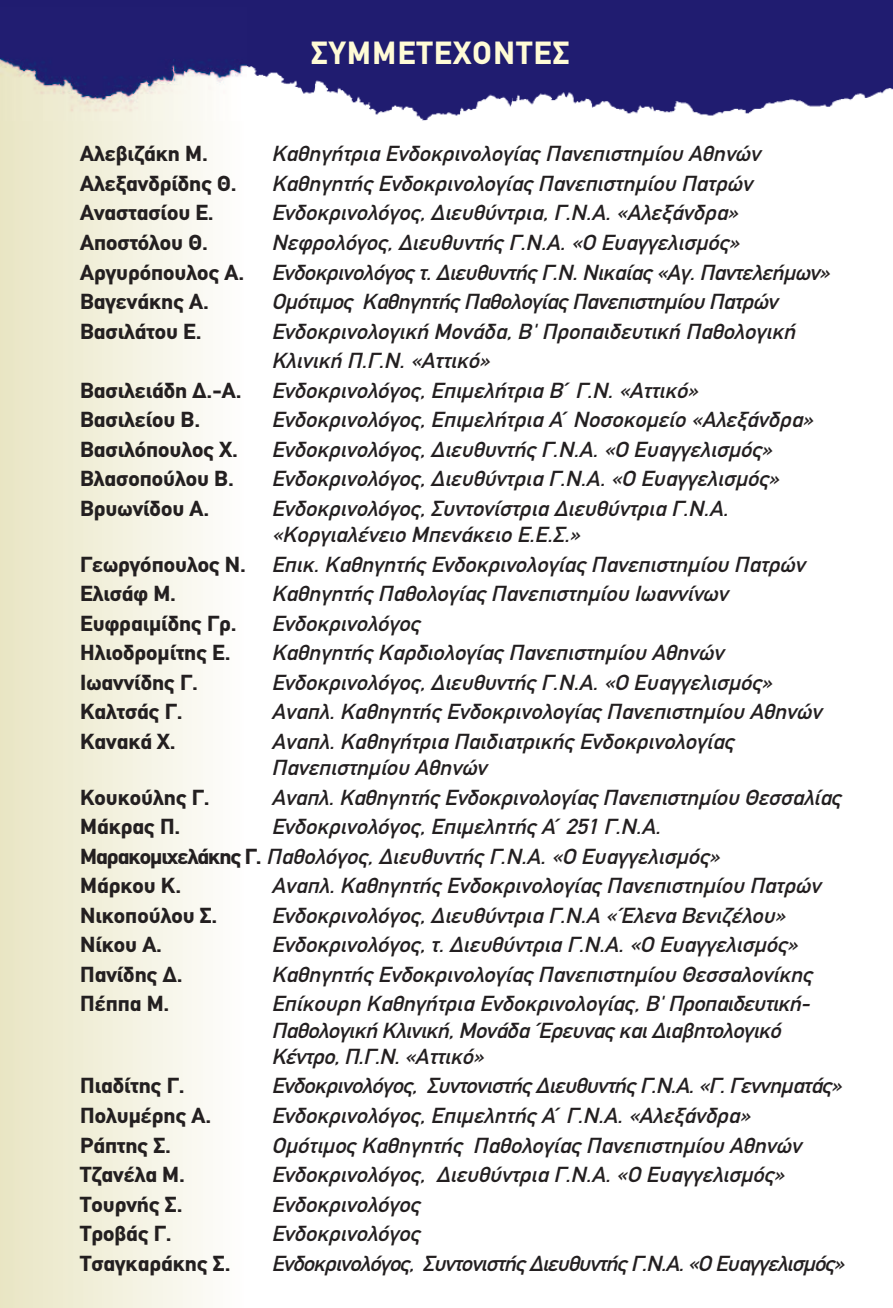
<style>
.page{position:relative;width:893px;height:1308px;background:#fff}
.page>*{position:absolute;margin:0;border:0;box-sizing:border-box;transform-origin:0 0}
.t1{font:700 31.5px "CF Din";letter-spacing:.05em;color:#fffbd6}
.t2{font:italic 21.38px/29.5px "CF Din";color:#231f20;scale:1.05 1}
.t3{font:700 21.38px "CF Din";color:#231f20;scale:1.05 1}
.s1{font-weight:700;font-style:normal}
</style>
<div class="page">
<img style="left:0;top:0;width:893px;height:120px">
<h1 class="t1" style="left:311px;top:36px;width:260px">ΣΥΜΜΕΤΕΧΟΝΤΕΣ</h1>
<p class="t3" style="left:80px;top:142px;width:123px">Αλεβιζάκη Μ.</p>
<p class="t2" style="left:271px;top:139px;width:472px">Καθηγήτρια Ενδοκρινολογίας Πανεπιστηµίου Αθηνών</p>
<p class="t3" style="left:80px;top:172px;width:151px">Αλεξανδρίδης Θ.</p>
<p class="t2" style="left:271px;top:169px;width:464px">Καθηγητής Ενδοκρινολογίας Πανεπιστηµίου Πατρών</p>
<p class="t3" style="left:80px;top:201px;width:129px">Αναστασίου Ε.</p>
<p class="t2" style="left:271px;top:199px;width:451px">Ενδοκρινολόγος, ∆ιευθύντρια, Γ.Ν.Α. «Αλεξάνδρα»</p>
<p class="t3" style="left:80px;top:231px;width:123px">Αποστόλου Θ.</p>
<p class="t2" style="left:271px;top:228px;width:452px">Νεφρολόγος, ∆ιευθυντής Γ.Ν.Α. «Ο Ευαγγελισµός»</p>
<p class="t3" style="left:80px;top:260px;width:158px">Αργυρόπουλος Α.</p>
<p class="t2" style="left:271px;top:258px;width:538px">Ενδοκρινολόγος τ. ∆ιευθυντής Γ.Ν. Νικαίας «Αγ. Παντελεήµων»</p>
<p class="t3" style="left:80px;top:290px;width:124px">Βαγενάκης Α.</p>
<p class="t2" style="left:271px;top:287px;width:489px">Οµότιµος Καθηγητής Παθολογίας Πανεπιστηµίου Πατρών</p>
<p class="t3" style="left:80px;top:319px;width:117px">Βασιλάτου Ε.</p>
<p class="t2" style="left:271px;top:317px;width:505px">Ενδοκρινολογική Μονάδα, Β' Προπαιδευτική Παθολογική<br>Κλινική Π.Γ.Ν. «Αττικό»</p>
<p class="t3" style="left:80px;top:378px;width:155px">Βασιλειάδη ∆.-Α.</p>
<p class="t2" style="left:271px;top:376px;width:413px">Ενδοκρινολόγος, Επιµελήτρια Β΄ Γ.Ν. «Αττικό»</p>
<p class="t3" style="left:80px;top:408px;width:116px">Βασιλείου Β.</p>
<p class="t2" style="left:271px;top:405px;width:523px">Ενδοκρινολόγος, Επιµελήτρια Α΄ Νοσοκοµείο «Αλεξάνδρα»</p>
<p class="t3" style="left:80px;top:437px;width:152px">Βασιλόπουλος Χ.</p>
<p class="t2" style="left:271px;top:435px;width:483px">Ενδοκρινολόγος, ∆ιευθυντής Γ.Ν.Α. «Ο Ευαγγελισµός»</p>
<p class="t3" style="left:80px;top:467px;width:148px">Βλασοπούλου Β.</p>
<p class="t2" style="left:271px;top:464px;width:490px">Ενδοκρινολόγος, ∆ιευθύντρια Γ.Ν.Α. «Ο Ευαγγελισµός»</p>
<p class="t3" style="left:80px;top:496px;width:124px">Βρυωνίδου Α.</p>
<p class="t2" style="left:271px;top:495px;width:441px;line-height:26.3px">Ενδοκρινολόγος, Συντονίστρια ∆ιευθύντρια Γ.Ν.Α. «Κοργιαλένειο Μπενάκειο Ε.Ε.Σ.»</p>
<p class="t2" style="left:80px;top:549px;width:697px"><span class="s1">Γ ε ω ρ γ ό π ο υ λ ο ς Ν .</span> Επικ. Καθηγητής Ενδοκρινολογίας Πανεπιστηµίου Πατρών<br><span class="s1">Ελισάφ Μ.</span></p>
<p class="t2" style="left:271px;top:579px;width:441px">Καθηγητής Παθολογίας Πανεπιστηµίου Ιωαννίνων</p>
<p class="t3" style="left:80px;top:611px;width:151px">Ευφραιµίδης Γρ.</p>
<p class="t2" style="left:271px;top:609px;width:148px">Ενδοκρινολόγος</p>
<p class="t3" style="left:80px;top:641px;width:145px">Ηλιοδροµίτης Ε.</p>
<p class="t2" style="left:271px;top:638px;width:437px">Καθηγητής Καρδιολογίας Πανεπιστηµίου Αθηνών</p>
<p class="t3" style="left:80px;top:670px;width:114px">Ιωαννίδης Γ.</p>
<p class="t2" style="left:271px;top:668px;width:483px">Ενδοκρινολόγος, ∆ιευθυντής Γ.Ν.Α. «Ο Ευαγγελισµός»</p>
<p class="t3" style="left:80px;top:700px;width:99px">Καλτσάς Γ.</p>
<p class="t2" style="left:271px;top:697px;width:530px">Αναπλ. Καθηγητής Ενδοκρινολογίας Πανεπιστηµίου Αθηνών</p>
<p class="t3" style="left:80px;top:729px;width:93px">Κανακά Χ.</p>
<p class="t2" style="left:271px;top:728px;width:447px;line-height:26.3px">Αναπλ. Καθηγήτρια Παιδιατρικής Ενδοκρινολογίας<br>Πανεπιστηµίου Αθηνών</p>
<p class="t3" style="left:80px;top:785px;width:125px">Κουκούλης Γ.</p>
<p class="t2" style="left:271px;top:782px;width:549px">Αναπλ. Καθηγητής Ενδοκρινολογίας Πανεπιστηµίου Θεσσαλίας</p>
<p class="t3" style="left:80px;top:815px;width:97px">Μάκρας Π.</p>
<p class="t2" style="left:80px;top:812px;width:616px;text-indent:191px">Ενδοκρινολόγος, Επιµελητής Α΄ 251 Γ.Ν.Α.<br><span class="s1">Μ α ρ α κο µ ιχελά κ η ς Γ .</span> Παθολόγος, ∆ιευθυντής Γ.Ν.Α. «Ο Ευαγγελισµός»<br><span class="s1">Μάρκου Κ.</span></p>
<p class="t2" style="left:271px;top:871px;width:529px">Αναπλ. Καθηγητής Ενδοκρινολογίας Πανεπιστηµίου Πατρών</p>
<p class="t3" style="left:80px;top:903px;width:132px">Νικοπούλου Σ.</p>
<p class="t2" style="left:271px;top:900px;width:496px">Ενδοκρινολόγος, ∆ιευθύντρια Γ.Ν.Α «Έλενα Βενιζέλου»</p>
<p class="t3" style="left:80px;top:933px;width:80px">Νίκου Α.</p>
<p class="t2" style="left:271px;top:930px;width:508px">Ενδοκρινολόγος, τ. ∆ιευθύντρια Γ.Ν.Α. «Ο Ευαγγελισµός»</p>
<p class="t3" style="left:80px;top:962px;width:99px">Πανίδης ∆.</p>
<p class="t2" style="left:271px;top:959px;width:522px">Καθηγητής Ενδοκρινολογίας Πανεπιστηµίου Θεσσαλονίκης</p>
<p class="t3" style="left:80px;top:992px;width:87px">Πέππα Μ.</p>
<p class="t2" style="left:271px;top:991px;width:519px;line-height:26.3px">Επίκουρη Καθηγήτρια Ενδοκρινολογίας, Β' Προπαιδευτική-<br>Παθολογική Κλινική, Μονάδα Έρευνας και ∆ιαβητολογικό<br>Kέντρο, Π.Γ.Ν. «Αττικό»</p>
<p class="t3" style="left:80px;top:1074px;width:101px">Πιαδίτης Γ.</p>
<p class="t2" style="left:271px;top:1071px;width:550px">Ενδοκρινολόγος, Συντονιστής ∆ιευθυντής Γ.Ν.Α. «Γ. Γεννηµατάς»</p>
<p class="t3" style="left:80px;top:1103px;width:127px">Πολυµέρης Α.</p>
<p class="t2" style="left:271px;top:1101px;width:463px">Ενδοκρινολόγος, Επιµελητής Α΄ Γ.Ν.Α. «Αλεξάνδρα»</p>
<p class="t3" style="left:80px;top:1133px;width:88px">Ράπτης Σ.</p>
<p class="t2" style="left:271px;top:1130px;width:511px">Οµότιµος Καθηγητής Παθολογίας Πανεπιστηµίου Αθηνών</p>
<p class="t3" style="left:80px;top:1162px;width:101px">Τζανέλα Μ.</p>
<p class="t2" style="left:271px;top:1160px;width:495px">Ενδοκρινολόγος, ∆ιευθύντρια Γ.Ν.Α. «Ο Ευαγγελισµός»</p>
<p class="t3" style="left:80px;top:1192px;width:99px">Τουρνής Σ.</p>
<p class="t2" style="left:271px;top:1189px;width:148px">Ενδοκρινολόγος</p>
<p class="t3" style="left:80px;top:1222px;width:89px">Τροβάς Γ.</p>
<p class="t2" style="left:271px;top:1219px;width:148px">Ενδοκρινολόγος</p>
<p class="t3" style="left:80px;top:1251px;width:145px">Τσαγκαράκης Σ.</p>
<p class="t2" style="left:271px;top:1248px;width:553px">Ενδοκρινολόγος, Συντονιστής ∆ιευθυντής Γ.Ν.Α. «Ο Ευαγγελισµός»</p>
</div>
